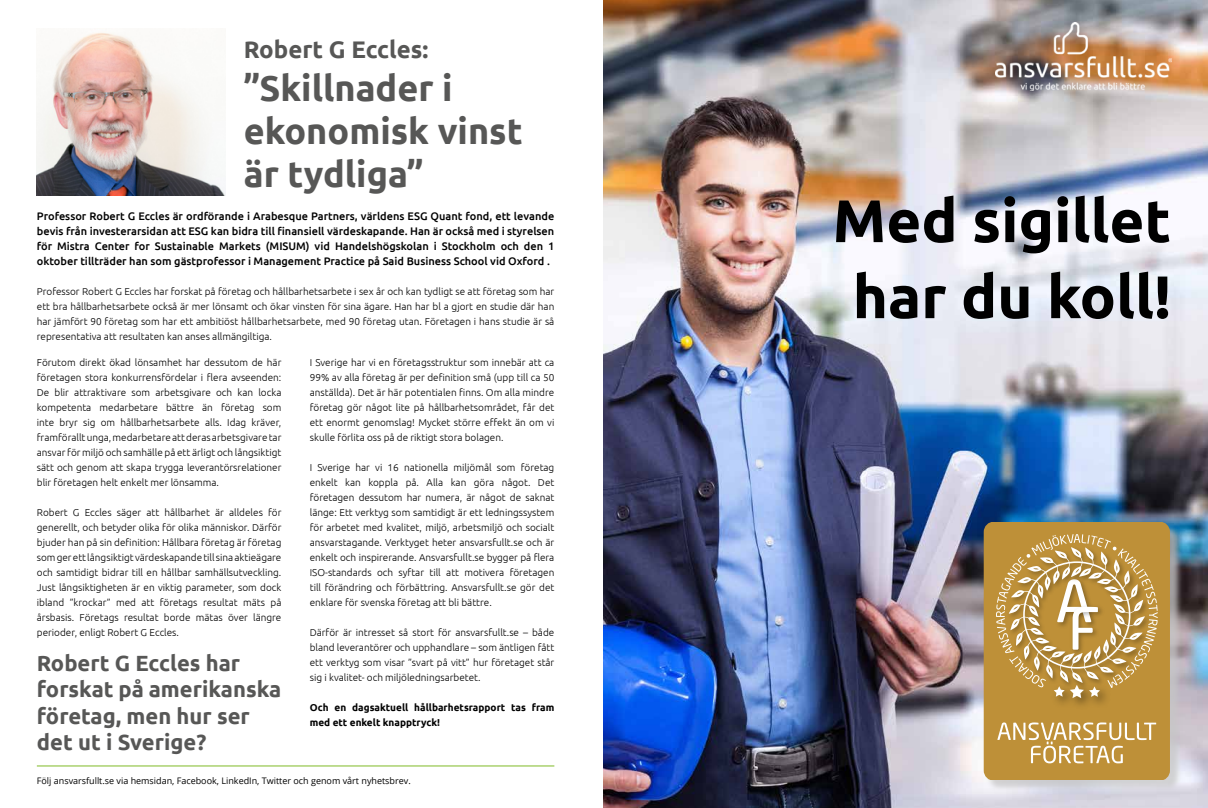
<style>
.page{position:relative;width:1208px;height:808px;background:#fff}
.page>*{position:absolute;margin:0;border:0;box-sizing:border-box;transform-origin:0 0}
.t1{font:700 60px/76px "Ubuntu";color:#000;text-align:center}
.t2{font:700 36px/43.2px "Ubuntu";color:#575756}
.t3{font:700 24px "Ubuntu";color:#575756}
.t4{font:700 22px/26.4px "Ubuntu";color:#575756}
.t5{font:500 11px/15px "Ubuntu";color:#000;text-align:justify}
.t6{font:300 10px/15px "Ubuntu";color:#000;text-align:justify}
.t7{font:700 10px/15px "Ubuntu";color:#000}
.t8{font:9px "Open Sans";color:#000}
</style>
<div class="page">
<img style="left:604px;top:0;width:604px;height:808px">
<div style="left:985px;top:524px;width:197px;height:268px;background:#c6c6c6;opacity:.75"></div>
<div style="left:983px;top:523px;width:187px;height:257px;background:#be9038"></div>
<svg style="left:985px;top:722px;width:183px;height:56px;background:#c69f53"></svg>
<img style="left:1045px;top:698px;width:71px;height:17px">
<svg style="left:996px;top:534px;width:161px;height:164px;background:#c5a25e"></svg>
<img style="left:37px;top:32px;width:188px;height:164px">
<hr style="left:37px;top:765px;width:517px;height:1px;background:#80ba27">
<img style="left:995px;top:23px;width:176px;height:68px">
<h3 class="t3" style="left:244px;top:35px;width:186px">Robert G Eccles:</h3>
<h2 class="t2" style="left:244px;top:66px;width:280px">”Skillnader i ekonomisk vinst är tydliga”</h2>
<p class="t5" style="left:37px;top:208px;width:519px">Professor Robert G Eccles är ordförande i Arabesque Partners, världens ESG Quant fond, ett levande bevis från investerarsidan att ESG kan bidra till finansiell värdeskapande. Han är också med i styrelsen för Mistra Center for Sustainable Markets (MISUM) vid Handelshögskolan i Stockholm och den 1 oktober tillträder han som gästprofessor i Management Practice på Said Business School vid Oxford .</p>
<p class="t6" style="left:37px;top:283px;width:519px">Professor Robert G Eccles har forskat på företag och hållbarhetsarbete i sex år och kan tydligt se att företag som har ett bra hållbarhetsarbete också är mer lönsamt och ökar vinsten för sina ägare. Han har bl a gjort en studie där han har jämfört 90 företag som har ett ambitiöst hållbarhetsarbete, med 90 företag utan. Företagen i hans studie är så representativa att resultaten kan anses allmängiltiga.</p>
<p class="t6" style="left:37px;top:355px;width:246px">Förutom direkt ökad lönsamhet har dessutom de här företagen stora konkurrensfördelar i flera avseenden:<br>De blir attraktivare som arbetsgivare och kan locka kompetenta medarbetare bättre än företag som inte bryr sig om hållbarhetsarbete alls. Idag kräver, framförallt unga, medarbetare att deras arbetsgivare tar ansvar för miljö och samhälle på ett ärligt och långsiktigt sätt och genom att skapa trygga leverantörsrelationer blir företagen helt enkelt mer lönsamma.</p>
<p class="t6" style="left:37px;top:505px;width:246px">Robert G Eccles säger att hållbarhet är alldeles för generellt, och betyder olika för olika människor. Därför bjuder han på sin definition: Hållbara företag är företag som ger ett långsiktigt värdeskapande till sina aktieägare och samtidigt bidrar till en hållbar samhällsutveckling.<br>Just långsiktigheten är en viktig parameter, som dock ibland ”krockar” med att företags resultat mäts på årsbasis. Företags resultat borde mätas över längre perioder, enligt Robert G Eccles.</p>
<h3 class="t4" style="left:37px;top:649px;width:246px">Robert G Eccles har forskat på amerikanska företag, men hur ser det ut i Sverige?</h3>
<p class="t6" style="left:310px;top:355px;width:246px">I Sverige har vi en företagsstruktur som innebär att ca 99% av alla företag är per definition små (upp till ca 50 anställda). Det är här potentialen finns. Om alla mindre företag gör något lite på hållbarhetsområdet, får det ett enormt genomslag! Mycket större effekt än om vi skulle förlita oss på de riktigt stora bolagen.</p>
<p class="t6" style="left:310px;top:460px;width:246px">I Sverige har vi 16 nationella miljömål som företag enkelt kan koppla på. Alla kan göra något. Det företagen dessutom har numera, är något de saknat länge: Ett verktyg som samtidigt är ett ledningssystem för arbetet med kvalitet, miljö, arbetsmiljö och socialt ansvarstagande. Verktyget heter ansvarsfullt.se och är enkelt och inspirerande. Ansvarsfullt.se bygger på flera ISO-standards och syftar till att motivera företagen till förändring och förbättring. Ansvarsfullt.se gör det enklare för svenska företag att bli bättre.</p>
<p class="t6" style="left:310px;top:625px;width:246px">Därför är intresset så stort för ansvarsfullt.se – både bland leverantörer och upphandlare – som äntligen fått ett verktyg som visar ”svart på vitt” hur företaget står sig i kvalitet- och miljöledningsarbetet.</p>
<p class="t7" style="left:310px;top:700px;width:246px">Och en dagsaktuell hållbarhetsrapport tas fram med ett enkelt knapptryck!</p>
<p class="t8" style="left:37px;top:774px;width:375px">Följ ansvarsfullt.se via hemsidan, Facebook, LinkedIn, Twitter och genom vårt nyhetsbrev.</p>
<h1 class="t1" style="left:832px;top:182px;width:340px">Med sigillet har du koll!</h1>
</div>
